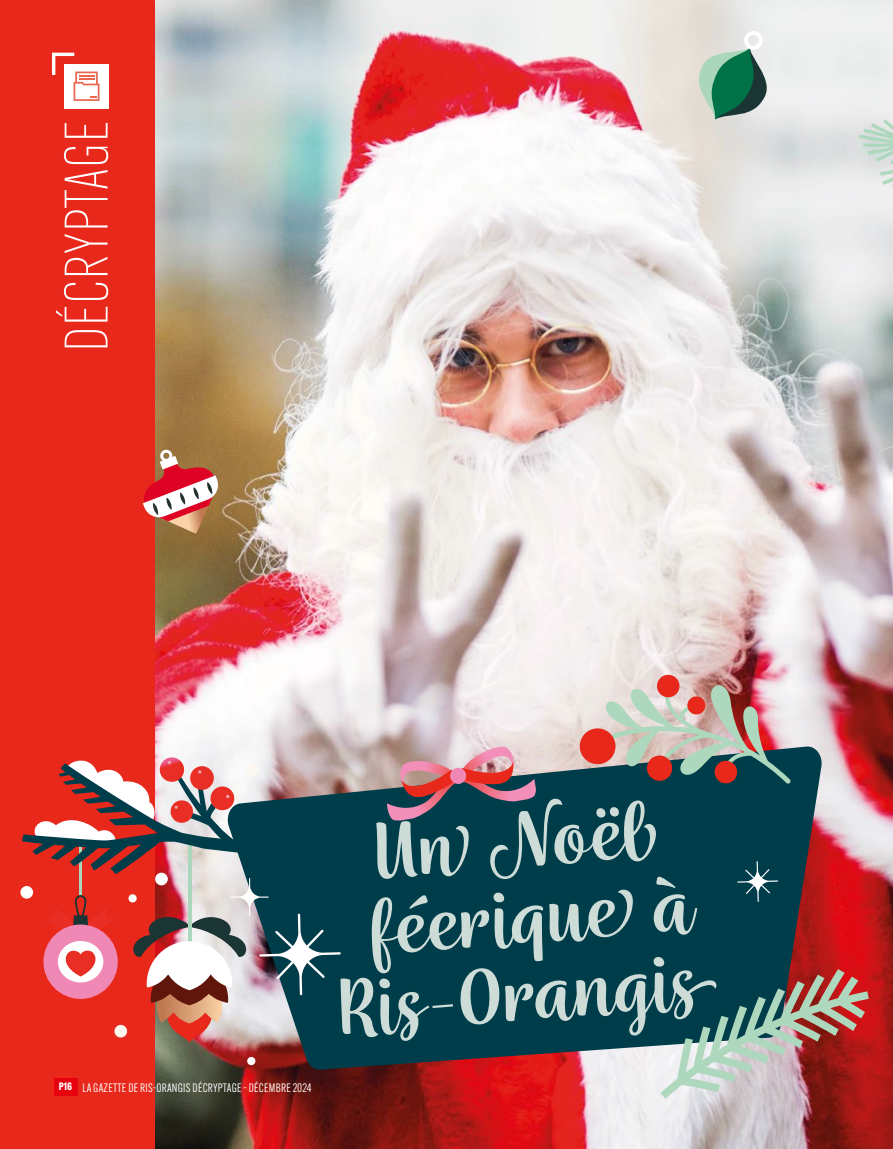
<style>
.page{position:relative;width:893px;height:1149px;background:#fff}
.page>*{position:absolute;margin:0;border:0;box-sizing:border-box;transform-origin:0 0}
.t1{font:500 90.75px/76.5px "Wreath";color:#cedcd7;text-align:center}
.t2{font:300 60px "Alternate Gothic ATF";letter-spacing:.02em;color:#fff}
.t3{font:12px "Alternate Gothic ATF";letter-spacing:.02em;color:#fff}
</style>
<div class="page">
<img style="left:155px;top:0;width:738px;height:1148px">
<div style="left:0;top:0;width:155px;height:1148px;background:#e8281a"></div>
<div style="left:64px;top:64px;width:45px;height:44px;background:#fff"></div>
<svg style="left:225px;top:745px;width:598px;height:324px;background:#16424f"></svg>
<svg style="left:660px;top:968px;width:209px;height:130px;background:#837876"></svg>
<svg style="left:737px;top:860px;width:41px;height:41px;background:#265a66"></svg>
<div style="left:247px;top:1056px;width:8px;height:8px;background:#fff;border-radius:50%"></div>
<svg style="left:20px;top:885px;width:13px;height:13px"></svg>
<svg style="left:22px;top:755px;width:319px;height:287px"></svg>
<img style="left:577px;top:673px;width:214px;height:111px">
<svg style="left:386px;top:746px;width:150px;height:74px;background:#8f727c"></svg>
<svg style="left:691px;top:28px;width:83px;height:92px;background:#92b4a4"></svg>
<svg style="left:859px;top:119px;width:34px;height:73px;background:#d4e1da"></svg>
<svg style="left:142px;top:446px;width:78px;height:87px"></svg>
<div style="left:54px;top:1077px;width:23px;height:17px;background:#e7000e"></div>
<svg style="left:52px;top:53px;width:47px;height:48px"></svg>
<h2 class="t2" style="left:51px;top:351px;width:232px;rotate:-90deg">DÉCRYPTAGE</h2>
<p class="t3" style="left:59px;top:1079px;width:170px"><sup>P16</sup> LA GAZETTE DE RIS-ORANGIS DÉCRYPTAGE</p>
<p class="t3" style="left:244px;top:1079px;width:69px">- DÉCEMBRE 2024</p>
<h1 class="t1" style="left:321px;top:826px;width:363px;rotate:-5deg">Un Noël féerique à<br>Ris-Orangis</h1>
</div>
